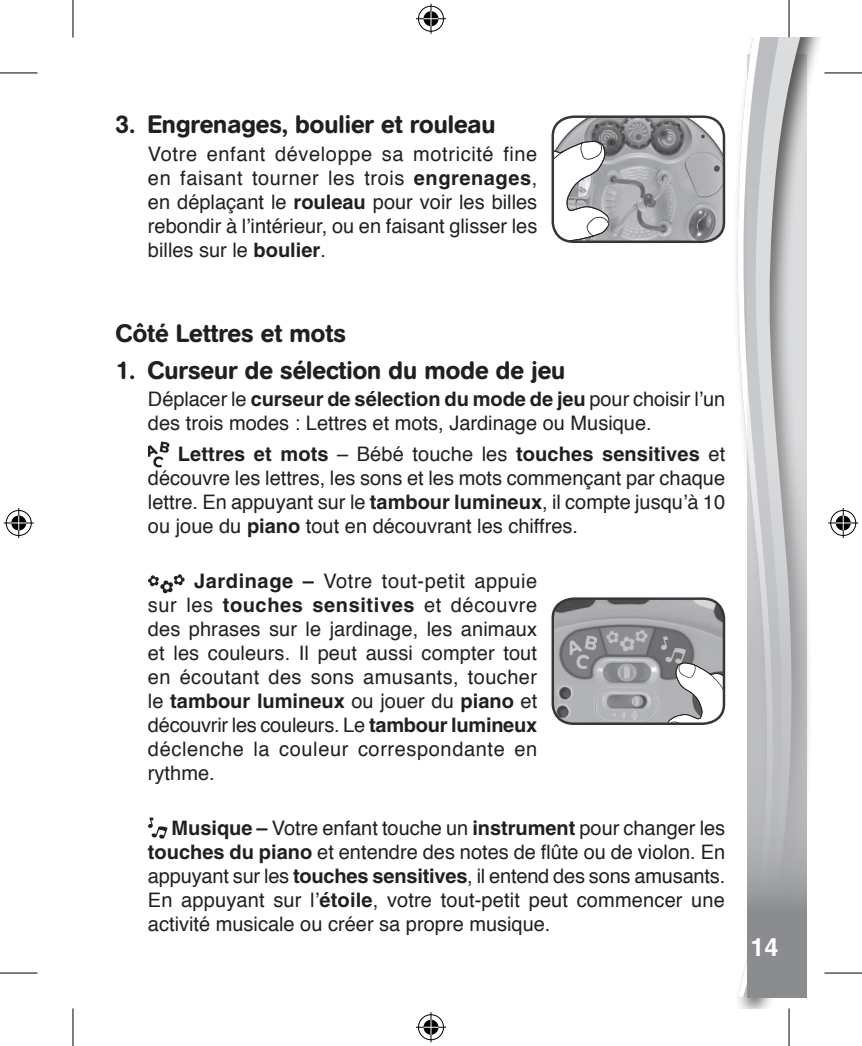
<style>
.page{position:relative;width:862px;height:1046px;background:#fff}
.page>*{position:absolute;margin:0;border:0;box-sizing:border-box;transform-origin:0 0}
.LF_Title_01{font:500 25px "AG Book Rounded";color:#231f20}
.t1{font:700 25px "Helvetica";color:#fff}
.LF_Text_01{font:20px/24px "Helvetica";color:#231f20;text-align:justify}
.s1{font-weight:700}
</style>
<div class="page">
<svg style="left:791px;top:38px;width:23px;height:959px"></svg>
<svg style="left:737px;top:38px;width:38px;height:959px"></svg>
<svg style="left:747px;top:55px;width:59px;height:943px;background:#bbbcbe"></svg>
<svg style="left:148px;top:442px;width:22px;height:25px"></svg>
<svg style="left:148px;top:574px;width:37px;height:19px"></svg>
<svg style="left:148px;top:817px;width:20px;height:22px"></svg>
<img style="left:554px;top:599px;width:170px;height:123px">
<svg style="left:667px;top:662px;width:58px;height:61px"></svg>
<div style="left:551px;top:597px;width:174px;height:128px;border:2px solid #231f20;border-radius:20px"></div>
<img style="left:554px;top:118px;width:170px;height:124px">
<svg style="left:554px;top:141px;width:55px;height:101px"></svg>
<div style="left:551px;top:115px;width:174px;height:128px;border:2px solid #231f20;border-radius:20px"></div>
<hr style="left:0;top:73px;width:38px;height:1px;background:#000">
<hr style="left:824px;top:73px;width:38px;height:1px;background:#000">
<hr style="left:0;top:973px;width:38px;height:1px;background:#000">
<hr style="left:824px;top:973px;width:38px;height:1px;background:#000">
<hr style="left:73px;top:0;width:1px;height:37px;background:#000">
<hr style="left:73px;top:1008px;width:1px;height:38px;background:#000">
<hr style="left:788px;top:0;width:1px;height:37px;background:#000">
<hr style="left:788px;top:1008px;width:1px;height:38px;background:#000">
<div style="left:417px;top:5px;width:28px;height:28px;border:3px solid #fff;border-radius:50%"></div>
<hr style="left:416px;top:17px;width:30px;height:3px;background:#fff">
<hr style="left:429px;top:4px;width:3px;height:30px;background:#fff">
<div style="left:422px;top:10px;width:18px;height:18px;border:3px solid #fff;border-radius:50%"></div>
<div style="left:418px;top:6px;width:26px;height:26px;border:1px solid #000;border-radius:50%"></div>
<hr style="left:416px;top:18px;width:30px;height:1px;background:#000">
<hr style="left:430px;top:4px;width:1px;height:30px;background:#000">
<svg style="left:423px;top:11px;width:15px;height:15px"></svg>
<div style="left:417px;top:1013px;width:28px;height:28px;border:3px solid #fff;border-radius:50%"></div>
<hr style="left:416px;top:1026px;width:30px;height:3px;background:#fff">
<hr style="left:429px;top:1012px;width:3px;height:30px;background:#fff">
<div style="left:422px;top:1018px;width:18px;height:18px;border:3px solid #fff;border-radius:50%"></div>
<div style="left:418px;top:1014px;width:26px;height:26px;border:1px solid #000;border-radius:50%"></div>
<hr style="left:416px;top:1027px;width:30px;height:1px;background:#000">
<hr style="left:430px;top:1012px;width:1px;height:30px;background:#000">
<svg style="left:423px;top:1020px;width:15px;height:15px"></svg>
<div style="left:5px;top:509px;width:28px;height:28px;border:3px solid #fff;border-radius:50%"></div>
<hr style="left:4px;top:521px;width:30px;height:3px;background:#fff">
<hr style="left:17px;top:508px;width:3px;height:30px;background:#fff">
<div style="left:10px;top:514px;width:18px;height:18px;border:3px solid #fff;border-radius:50%"></div>
<div style="left:6px;top:510px;width:26px;height:26px;border:1px solid #000;border-radius:50%"></div>
<hr style="left:4px;top:523px;width:30px;height:1px;background:#000">
<hr style="left:18px;top:508px;width:1px;height:30px;background:#000">
<svg style="left:11px;top:515px;width:15px;height:15px"></svg>
<div style="left:829px;top:509px;width:28px;height:28px;border:3px solid #fff;border-radius:50%"></div>
<hr style="left:828px;top:521px;width:30px;height:3px;background:#fff">
<hr style="left:841px;top:508px;width:3px;height:30px;background:#fff">
<div style="left:834px;top:514px;width:18px;height:18px;border:3px solid #fff;border-radius:50%"></div>
<div style="left:830px;top:510px;width:26px;height:26px;border:1px solid #000;border-radius:50%"></div>
<hr style="left:828px;top:523px;width:30px;height:1px;background:#000">
<hr style="left:842px;top:508px;width:1px;height:30px;background:#000">
<svg style="left:835px;top:515px;width:15px;height:15px"></svg>
<p class="LF_Title_01" style="left:115px;top:110px;width:382px">3. Engrenages, boulier et rouleau</p>
<p class="LF_Text_01" style="left:148px;top:142px;width:391px">Votre enfant développe sa motricité fine en faisant tourner les trois <span class="s1">engrenages</span>, en déplaçant le <span class="s1">rouleau</span> pour voir les billes rebondir à l’intérieur, ou en faisant glisser les billes sur le <span class="s1">boulier</span>.</p>
<p class="LF_Title_01" style="left:115px;top:319px;width:232px">Côté Lettres et mots</p>
<p class="LF_Title_01" style="left:115px;top:355px;width:451px">1. Curseur de sélection du mode de jeu</p>
<p class="LF_Text_01" style="left:148px;top:388px;width:579px">Déplacer le <span class="s1">curseur de sélection du mode de jeu</span> pour choisir l’un des trois modes : Lettres et mots, Jardinage ou Musique.</p>
<p class="LF_Text_01" style="left:148px;top:443px;width:578px;text-indent:30px"><span class="s1">Lettres et mots</span> – Bébé touche les <span class="s1">touches sensitives</span> et découvre les lettres, les sons et les mots commençant par chaque lettre. En appuyant sur le <span class="s1">tambour lumineux</span>, il compte jusqu’à 10 ou joue du <span class="s1">piano</span> tout en découvrant les chiffres.</p>
<p class="LF_Text_01" style="left:148px;top:570px;width:391px;text-indent:46px"><span class="s1">Jardinage –</span> Votre tout-petit appuie sur les <span class="s1">touches sensitives</span> et découvre des phrases sur le jardinage, les animaux et les couleurs. Il peut aussi compter tout en écoutant des sons amusants, toucher le <span class="s1">tambour lumineux</span> ou jouer du <span class="s1">piano</span> et découvrir les couleurs. Le <span class="s1">tambour lumineux </span>déclenche la couleur correspondante en rythme.</p>
<p class="LF_Text_01" style="left:148px;top:817px;width:579px;text-indent:24px"><span class="s1">Musique –</span> Votre enfant touche un <span class="s1">instrument</span> pour changer les <span class="s1">touches du piano</span> et entendre des notes de flûte ou de violon. En appuyant sur les <span class="s1">touches sensitives</span>, il entend des sons amusants.<br>En appuyant sur l’<span class="s1">étoile</span>, votre tout-petit peut commencer une activité musicale ou créer sa propre musique.</p>
<p class="t1" style="left:750px;top:932px;width:29px">14</p>
</div>
